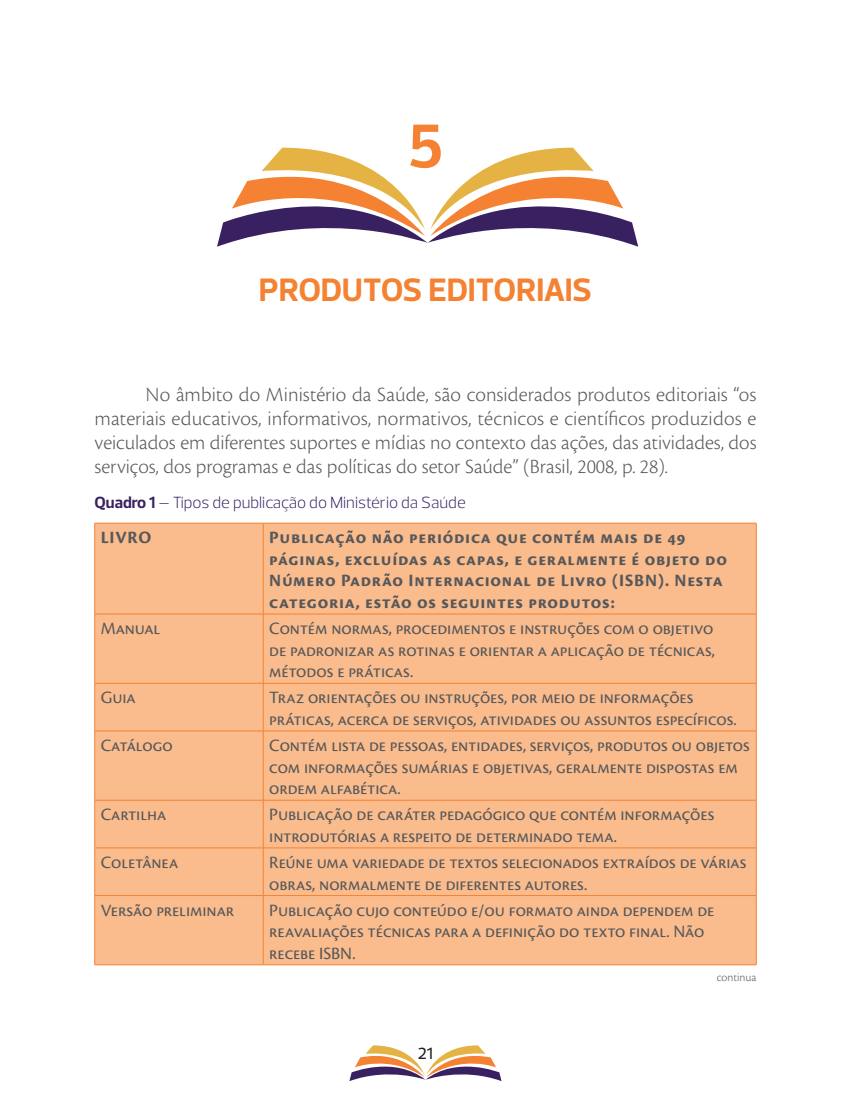
<style>
.page{position:relative;width:851px;height:1106px;background:#fff}
.page>*{position:absolute;margin:0;border:0;box-sizing:border-box;transform-origin:0 0}
.tit_sum_H1_number{font:700 63px "Prelo";color:#f48232}
.tit_sum_H1{font:700 33px "Prelo";letter-spacing:-.01em;color:#f48232}
.t1{font:300 21px/24px "Cronos Pro";color:#57585a;text-align:justify}
.tb_p_align_left{font:18px/21.6px "Cronos Pro";letter-spacing:-.005em;color:#57585a}
.tb_header_align_left{font:700 18px/21.6px "Cronos Pro";letter-spacing:.04em;color:#57585a}
.tit_figs_tbs_grph_chrt{font:300 16.5px "Prelo";color:#392060}
.t2{font:500 16.5px "Prelo";color:#231f20}
.t3{font:300 12px "Cronos Pro";color:#57585a}
.s1{font-weight:700}
</style>
<div class="page">
<svg style="left:349px;top:1045px;width:152px;height:36px"></svg>
<svg style="left:217px;top:148px;width:421px;height:99px"></svg>
<div style="left:95px;top:524px;width:660px;height:440px;background:#fabc8d"></div>
<hr style="left:94px;top:523px;width:169px;height:1px;background:#f48232">
<hr style="left:94px;top:523px;width:1px;height:91px;background:#f48232">
<hr style="left:263px;top:523px;width:493px;height:1px;background:#f48232">
<hr style="left:263px;top:523px;width:1px;height:91px;background:#f48232">
<hr style="left:755px;top:523px;width:1px;height:91px;background:#f48232">
<hr style="left:94px;top:614px;width:169px;height:1px;background:#f48232">
<hr style="left:94px;top:614px;width:1px;height:69px;background:#f48232">
<hr style="left:263px;top:614px;width:493px;height:1px;background:#f48232">
<hr style="left:263px;top:614px;width:1px;height:69px;background:#f48232">
<hr style="left:755px;top:614px;width:1px;height:69px;background:#f48232">
<hr style="left:94px;top:683px;width:169px;height:1px;background:#f48232">
<hr style="left:94px;top:683px;width:1px;height:47px;background:#f48232">
<hr style="left:263px;top:683px;width:493px;height:1px;background:#f48232">
<hr style="left:263px;top:683px;width:1px;height:47px;background:#f48232">
<hr style="left:755px;top:683px;width:1px;height:47px;background:#f48232">
<hr style="left:94px;top:730px;width:169px;height:1px;background:#f48232">
<hr style="left:94px;top:731px;width:1px;height:69px;background:#f48232">
<hr style="left:263px;top:730px;width:493px;height:1px;background:#f48232">
<hr style="left:263px;top:731px;width:1px;height:69px;background:#f48232">
<hr style="left:755px;top:731px;width:1px;height:69px;background:#f48232">
<hr style="left:94px;top:800px;width:169px;height:1px;background:#f48232">
<hr style="left:94px;top:800px;width:1px;height:47px;background:#f48232">
<hr style="left:263px;top:800px;width:493px;height:1px;background:#f48232">
<hr style="left:263px;top:800px;width:1px;height:47px;background:#f48232">
<hr style="left:755px;top:800px;width:1px;height:47px;background:#f48232">
<hr style="left:94px;top:847px;width:169px;height:1px;background:#f48232">
<hr style="left:94px;top:848px;width:1px;height:47px;background:#f48232">
<hr style="left:263px;top:847px;width:493px;height:1px;background:#f48232">
<hr style="left:263px;top:848px;width:1px;height:47px;background:#f48232">
<hr style="left:755px;top:848px;width:1px;height:47px;background:#f48232">
<hr style="left:94px;top:895px;width:169px;height:1px;background:#f48232">
<hr style="left:94px;top:895px;width:1px;height:69px;background:#f48232">
<hr style="left:263px;top:895px;width:493px;height:1px;background:#f48232">
<hr style="left:263px;top:895px;width:1px;height:69px;background:#f48232">
<hr style="left:755px;top:895px;width:1px;height:69px;background:#f48232">
<hr style="left:94px;top:964px;width:169px;height:1px;background:#f48232">
<hr style="left:263px;top:964px;width:493px;height:1px;background:#f48232">
<p class="tit_sum_H1_number" style="left:407px;top:108px;width:37px">5</p>
<p class="tit_sum_H1" style="left:259px;top:269px;width:334px">PRODUTOS EDITORIAIS</p>
<p class="t1" style="left:94px;top:383px;width:663px;text-indent:51px">No âmbito do Ministério da Saúde, são considerados produtos editoriais “os materiais educativos, informativos, normativos, técnicos e científicos produzidos e veiculados em diferentes suportes e mídias no contexto das ações, das atividades, dos serviços, dos programas e das políticas do setor Saúde” (Brasil, 2008, p. 28).</p>
<p class="tit_figs_tbs_grph_chrt" style="left:94px;top:493px;width:372px"><span class="s1">Quadro 1</span> – Tipos de publicação do Ministério da Saúde</p>
<p class="tb_header_align_left" style="left:101px;top:527px;width:52px">LIVRO</p>
<p class="tb_header_align_left" style="left:269px;top:527px;width:459px">Publicação não periódica que contém mais de 49 páginas, excluídas as capas, e geralmente é objeto do Número Padrão Internacional de Livro (ISBN). Nesta categoria, estão os seguintes produtos:</p>
<p class="tb_p_align_left" style="left:101px;top:617px;width:61px">Manual</p>
<p class="tb_p_align_left" style="left:269px;top:617px;width:447px;text-align:justify">Contém normas, procedimentos e instruções com o objetivo de padronizar as rotinas e orientar a aplicação de técnicas, métodos e práticas.</p>
<p class="tb_p_align_left" style="left:101px;top:687px;width:36px">Guia</p>
<p class="tb_p_align_left" style="left:269px;top:687px;width:469px">Traz orientações ou instruções, por meio de informações práticas, acerca de serviços, atividades ou assuntos específicos.</p>
<p class="tb_p_align_left" style="left:101px;top:734px;width:73px">Catálogo</p>
<p class="tb_p_align_left" style="left:269px;top:734px;width:482px">Contém lista de pessoas, entidades, serviços, produtos ou objetos com informações sumárias e objetivas, geralmente dispostas em ordem alfabética.</p>
<p class="tb_p_align_left" style="left:101px;top:804px;width:67px">Cartilha</p>
<p class="tb_p_align_left" style="left:269px;top:804px;width:446px">Publicação de caráter pedagógico que contém informações introdutórias a respeito de determinado tema.</p>
<p class="tb_p_align_left" style="left:101px;top:851px;width:79px">Coletânea</p>
<p class="tb_p_align_left" style="left:269px;top:851px;width:479px">Reúne uma variedade de textos selecionados extraídos de várias obras, normalmente de diferentes autores.</p>
<p class="tb_p_align_left" style="left:101px;top:899px;width:135px">Versão preliminar</p>
<p class="tb_p_align_left" style="left:269px;top:899px;width:446px">Publicação cujo conteúdo e/ou formato ainda dependem de reavaliações técnicas para a definição do texto final. Não recebe ISBN.</p>
<p class="t3" style="left:716px;top:969px;width:41px">continua</p>
<p class="t2" style="left:418px;top:1043px;width:17px">21</p>
</div>
